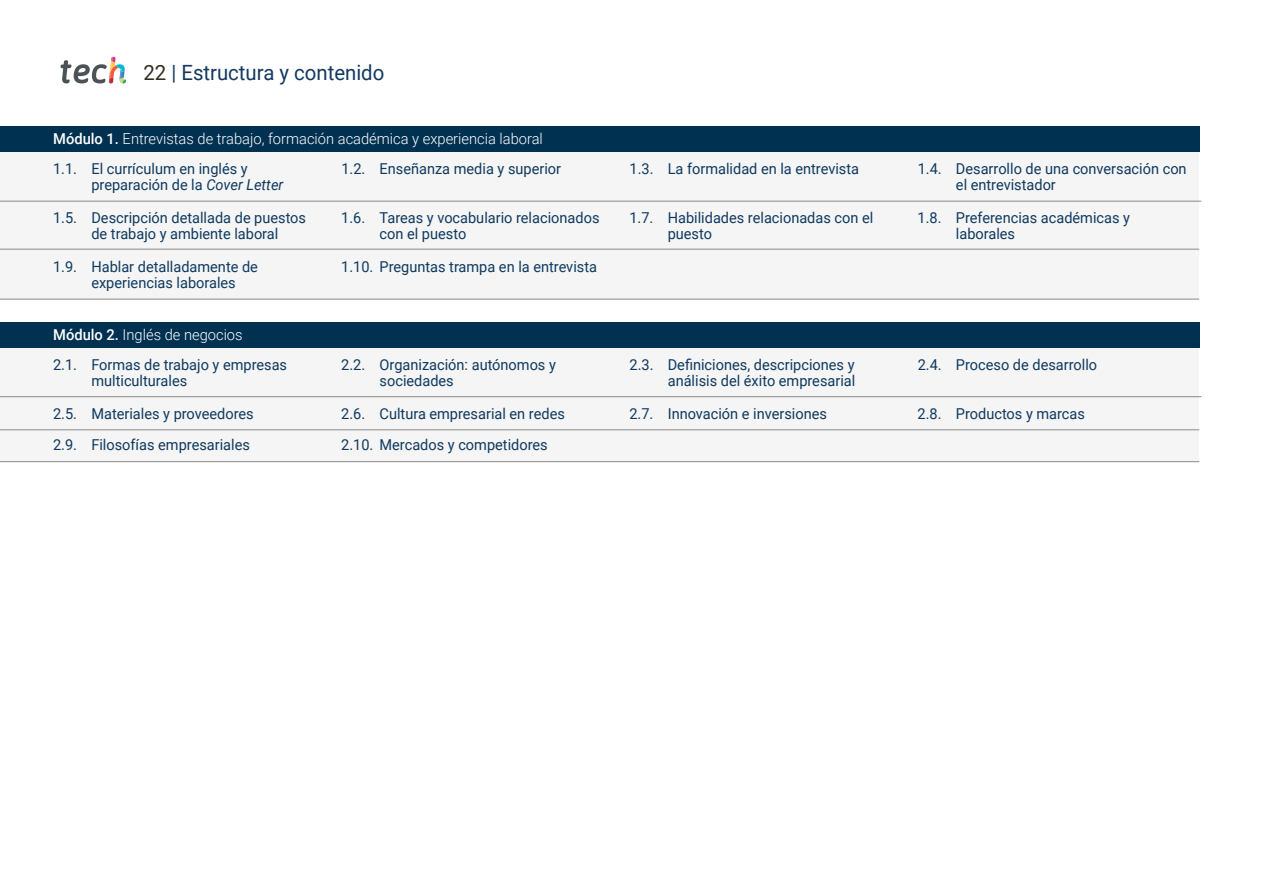
<style>
.page{position:relative;width:1263px;height:893px;background:#fff}
.page>*{position:absolute;margin:0;border:0;box-sizing:border-box;transform-origin:0 0}
.t1{font:21px "Roboto";color:#143961}
.t2{font:15px/16.5px "Roboto";color:#0f395f}
.t3{font:300 15px/29.7px "Roboto";color:#fff}
.s1{color:#312e20}
.s2{font-weight:500}
.s3{font-weight:400;color:#0f395f}
.s4{font-style:italic}
.s5{font-weight:500;color:#fff}
.s6{font-weight:300;color:#fff}
</style>
<div class="page">
<svg style="left:61px;top:57px;width:65px;height:27px"></svg>
<div style="left:0;top:152px;width:1199px;height:146px;background:#f4f5f4"></div>
<div style="left:0;top:127px;width:1199px;height:25px;background:#013151"></div>
<hr style="left:0;top:299px;width:1199px;height:1px;background:#878a8e">
<hr style="left:0;top:201px;width:1201px;height:1px;background:#878a8e">
<hr style="left:0;top:249px;width:1199px;height:1px;background:#878a8e">
<div style="left:0;top:348px;width:1199px;height:113px;background:#f4f5f4"></div>
<div style="left:0;top:322px;width:1199px;height:26px;background:#013151"></div>
<hr style="left:0;top:461px;width:1199px;height:1px;background:#878a8e">
<hr style="left:0;top:396px;width:1201px;height:1px;background:#878a8e">
<hr style="left:0;top:430px;width:1199px;height:1px;background:#878a8e">
<h1 class="t1" style="left:144px;top:57px;width:242px"><span class="s1">22</span> | Estructura y contenido</h1>
<p class="t3" style="left:53px;top:123px;width:491px"><span class="s2">Módulo 1.</span> Entrevistas de trabajo, formación académica y experiencia laboral<br><span class="s3">1.1. El currículum en inglés y</span></p>
<p class="t2" style="left:91px;top:176px;width:193px">preparación de la <span class="s4">Cover Letter</span></p>
<p class="t2" style="left:341px;top:160px;width:221px">1.2. Enseñanza media y superior</p>
<p class="t2" style="left:629px;top:160px;width:231px">1.3. La formalidad en la entrevista</p>
<p class="t2" style="left:956px;top:160px;width:232px;text-indent:-38px">1.4. Desarrollo de una conversación con el entrevistador</p>
<p class="t2" style="left:91px;top:209px;width:216px;text-indent:-38px">1.5. Descripción detallada de puestos de trabajo y ambiente laboral</p>
<p class="t2" style="left:380px;top:209px;width:221px;text-indent:-38px">1.6. Tareas y vocabulario relacionados con el puesto</p>
<p class="t2" style="left:668px;top:209px;width:207px;text-indent:-38px">1.7. Habilidades relacionadas con el puesto</p>
<p class="t2" style="left:956px;top:209px;width:176px;text-indent:-38px">1.8. Preferencias académicas y laborales</p>
<p class="t2" style="left:91px;top:258px;width:168px;text-indent:-38px">1.9. Hablar detalladamente de experiencias laborales</p>
<p class="t2" style="left:341px;top:258px;width:257px">1.10. Preguntas trampa en la entrevista</p>
<p class="t2" style="left:53px;top:319px;width:235px;line-height:29.7px"><span class="s5">Módulo 2.</span> <span class="s6">Inglés de negocios<br></span>2.1. Formas de trabajo y empresas</p>
<p class="t2" style="left:91px;top:372px;width:97px">multiculturales</p>
<p class="t2" style="left:380px;top:355px;width:178px;text-indent:-38px">2.2. Organización: autónomos y sociedades</p>
<p class="t2" style="left:629px;top:355px;width:227px;text-align:right">2.3. Definiciones, descripciones y análisis del éxito empresarial</p>
<p class="t2" style="left:918px;top:355px;width:181px">2.4. Proceso de desarrollo</p>
<p class="t2" style="left:53px;top:405px;width:202px">2.5. Materiales y proveedores</p>
<p class="t2" style="left:341px;top:405px;width:225px">2.6. Cultura empresarial en redes</p>
<p class="t2" style="left:629px;top:405px;width:199px">2.7. Innovación e inversiones</p>
<p class="t2" style="left:918px;top:405px;width:169px">2.8. Productos y marcas</p>
<p class="t2" style="left:53px;top:436px;width:198px">2.9. Filosofías empresariales</p>
<p class="t2" style="left:341px;top:436px;width:208px">2.10. Mercados y competidores</p>
</div>
